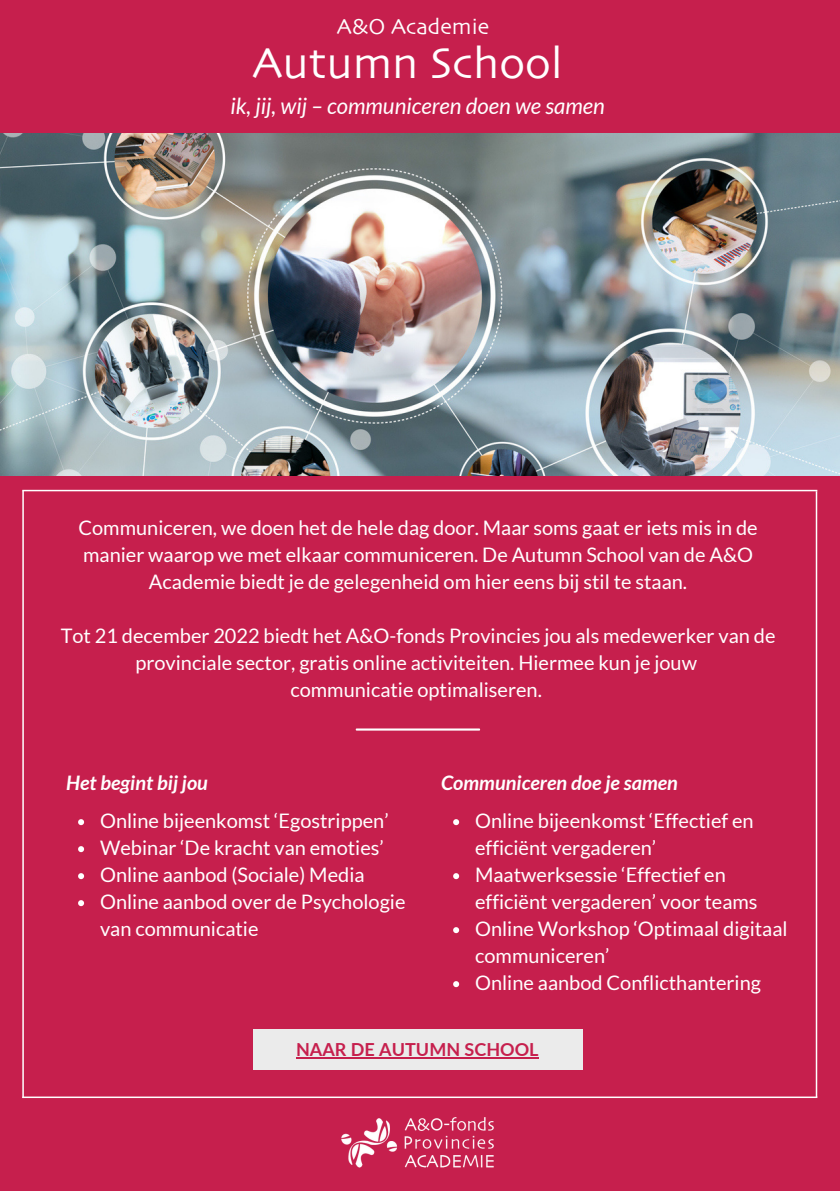
<style>
.page{position:relative;width:840px;height:1191px;background:#c61f4d}
.page>*{position:absolute;margin:0;border:0;box-sizing:border-box;transform-origin:0 0}
.t1{font:45.2px "Skia";color:#fff}
.t2{font:22.6px "Skia";color:#fff}
.t3{font:italic 22.2px "Lato";color:#fff}
.t4{font:20px/27px "Lato";color:#fff;text-align:center}
.t5{font:italic 700 20px "Lato";color:#fff}
.t6{font:700 18px "Lato";color:#c61f4d}
</style>
<div class="page">
<img style="left:0;top:134px;width:840px;height:342px">
<hr style="left:22px;top:1097px;width:795px;height:1px;background:#fff">
<hr style="left:816px;top:491px;width:1px;height:606px;background:#fff">
<hr style="left:22px;top:491px;width:2px;height:607px;background:#fff">
<hr style="left:22px;top:490px;width:795px;height:1px;background:#fff">
<hr style="left:356px;top:729px;width:123px;height:1px;background:#fff">
<div style="left:253px;top:1030px;width:330px;height:40px;background:#ebebeb"></div>
<hr style="left:296px;top:1058px;width:243px;height:1px;background:#c61f4d">
<img style="left:341px;top:1117px;width:153px;height:51px">
<svg style="left:78px;top:819px;width:6px;height:6px"></svg>
<svg style="left:78px;top:846px;width:6px;height:6px"></svg>
<svg style="left:78px;top:873px;width:6px;height:6px"></svg>
<svg style="left:78px;top:900px;width:6px;height:6px"></svg>
<svg style="left:453px;top:819px;width:6px;height:6px"></svg>
<svg style="left:453px;top:873px;width:6px;height:6px"></svg>
<svg style="left:453px;top:927px;width:6px;height:6px"></svg>
<svg style="left:453px;top:981px;width:6px;height:6px"></svg>
<p class="t2" style="left:337px;top:16px;width:154px">A&amp;O Academie</p>
<h1 class="t1" style="left:253px;top:43px;width:312px">Autumn School</h1>
<p class="t3" style="left:230px;top:92px;width:376px">ik, jij, wij – communiceren doen we samen</p>
<p class="t4" style="left:78px;top:514px;width:681px">Communiceren, we doen het de hele dag door. Maar soms gaat er iets mis in de manier waarop we met elkaar communiceren. De Autumn School van de A&amp;O<br>Academie biedt je de gelegenheid om hier eens bij stil te staan.</p>
<p class="t4" style="left:61px;top:622px;width:716px">Tot 21 december 2022 biedt het A&amp;O-fonds Provincies jou als medewerker van de provinciale sector, gratis online activiteiten. Hiermee kun je jouw<br>communicatie optimaliseren.</p>
<p class="t5" style="left:66px;top:770px;width:143px">Het begint bij jou</p>
<p class="t4" style="left:100px;top:807px;width:307px;text-align:left">Online bijeenkomst ‘Egostrippen’<br>Webinar ‘De kracht van emoties’<br>Online aanbod (Sociale) Media<br>Online aanbod over de Psychologie van communicatie</p>
<p class="t5" style="left:441px;top:770px;width:238px">Communiceren doe je samen</p>
<p class="t4" style="left:475px;top:807px;width:314px;text-align:left">Online bijeenkomst ‘Effectief en efficiënt vergaderen’<br>Maatwerksessie ‘Effectief en efficiënt vergaderen’ voor teams<br>Online Workshop ‘Optimaal digitaal communiceren’<br>Online aanbod Conflicthantering</p>
<p class="t6" style="left:296px;top:1038px;width:244px">NAAR DE AUTUMN SCHOOL</p>
</div>
